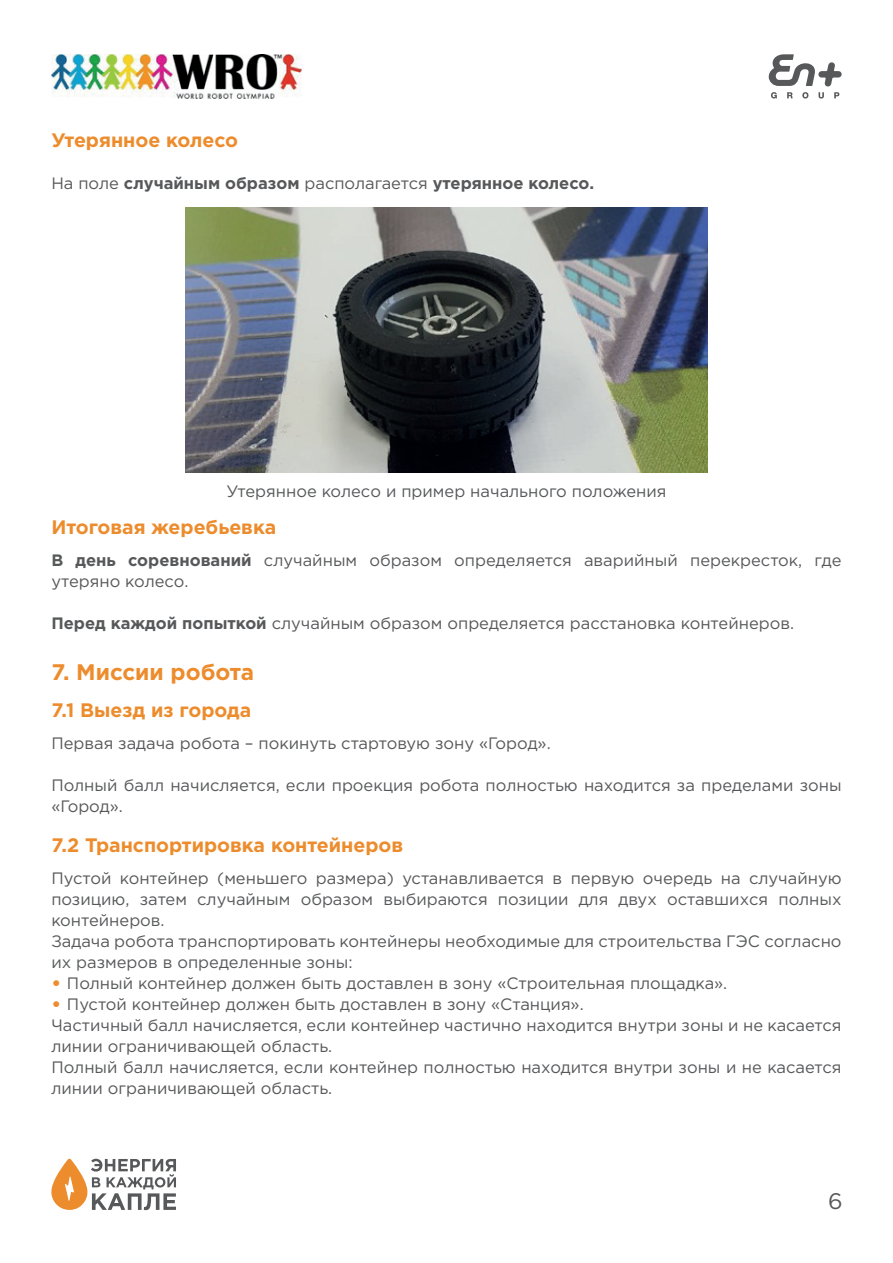
<style>
.page{position:relative;width:893px;height:1263px;background:#fff}
.page>*{position:absolute;margin:0;border:0;box-sizing:border-box;transform-origin:0 0}
.t1{font:700 22.5px "Gotham Pro";color:#ed8c2d}
.t2{font:22.5px "Gotham Pro";color:#57585a}
.t3{font:700 19.5px "Gotham Pro";color:#ed8c2d}
.t4{font:16.5px/21px "Gotham Pro";color:#57585a}
.t5{font:700 16.5px "Gotham Pro";color:#57585a}
.s1{font-weight:400}
.s2{font-weight:700}
.s3{font-weight:700;font-size:19.5px;color:#ed8c2d}
</style>
<div class="page">
<img style="left:51px;top:54px;width:250px;height:45px">
<svg style="left:769px;top:54px;width:73px;height:45px"></svg>
<svg style="left:51px;top:1158px;width:125px;height:52px"></svg>
<img style="left:185px;top:207px;width:523px;height:266px">
<p class="t3" style="left:51px;top:129px;width:188px">Утерянное колесо</p>
<p class="t5" style="left:51px;top:174px;width:544px"><span class="s1">На поле</span> случайным образом <span class="s1">располагается</span> утерянное колесо.</p>
<p class="t4" style="left:226px;top:481px;width:442px">Утерянное колесо и пример начального положения</p>
<p class="t3" style="left:51px;top:516px;width:226px">Итоговая жеребьевка</p>
<p class="t4" style="left:51px;top:549px;width:792px"><span class="s2">В день соревнований</span> случайным образом определяется аварийный перекресток, где утеряно колесо.</p>
<p class="t4" style="left:51px;top:612px;width:744px"><span class="s2">Перед каждой попыткой</span> случайным образом определяется расстановка контейнеров.</p>
<h1 class="t1" style="left:51px;top:659px;width:204px">7. Миссии робота</h1>
<p class="t3" style="left:51px;top:699px;width:202px">7.1 Выезд из города</p>
<p class="t4" style="left:51px;top:732px;width:501px">Первая задача робота – покинуть стартовую зону «Город».</p>
<p class="t4" style="left:51px;top:774px;width:792px">Полный балл начисляется, если проекция робота полностью находится за пределами зоны «Город».</p>
<p class="t3" style="left:51px;top:834px;width:353px">7.2 Транспортировка контейнеров</p>
<p class="t4" style="left:51px;top:867px;width:792px">Пустой контейнер (меньшего размера) устанавливается в первую очередь на случайную позицию, затем случайным образом выбираются позиции для двух оставшихся полных контейнеров.<br>Задача робота транспортировать контейнеры необходимые для строительства ГЭС согласно их размеров в определенные зоны:</p>
<p class="t4" style="left:51px;top:972px;width:677px"><span class="s3">•</span> Полный контейнер должен быть доставлен в зону «Строительная площадка».</p>
<p class="t4" style="left:51px;top:993px;width:792px"><span class="s3">•</span> Пустой контейнер должен быть доставлен в зону «Станция».<br>Частичный балл начисляется, если контейнер частично находится внутри зоны и не касается линии ограничивающей область.<br>Полный балл начисляется, если контейнер полностью находится внутри зоны и не касается линии ограничивающей область.</p>
<h1 class="t2" style="left:828px;top:1188px;width:16px">6</h1>
</div>
